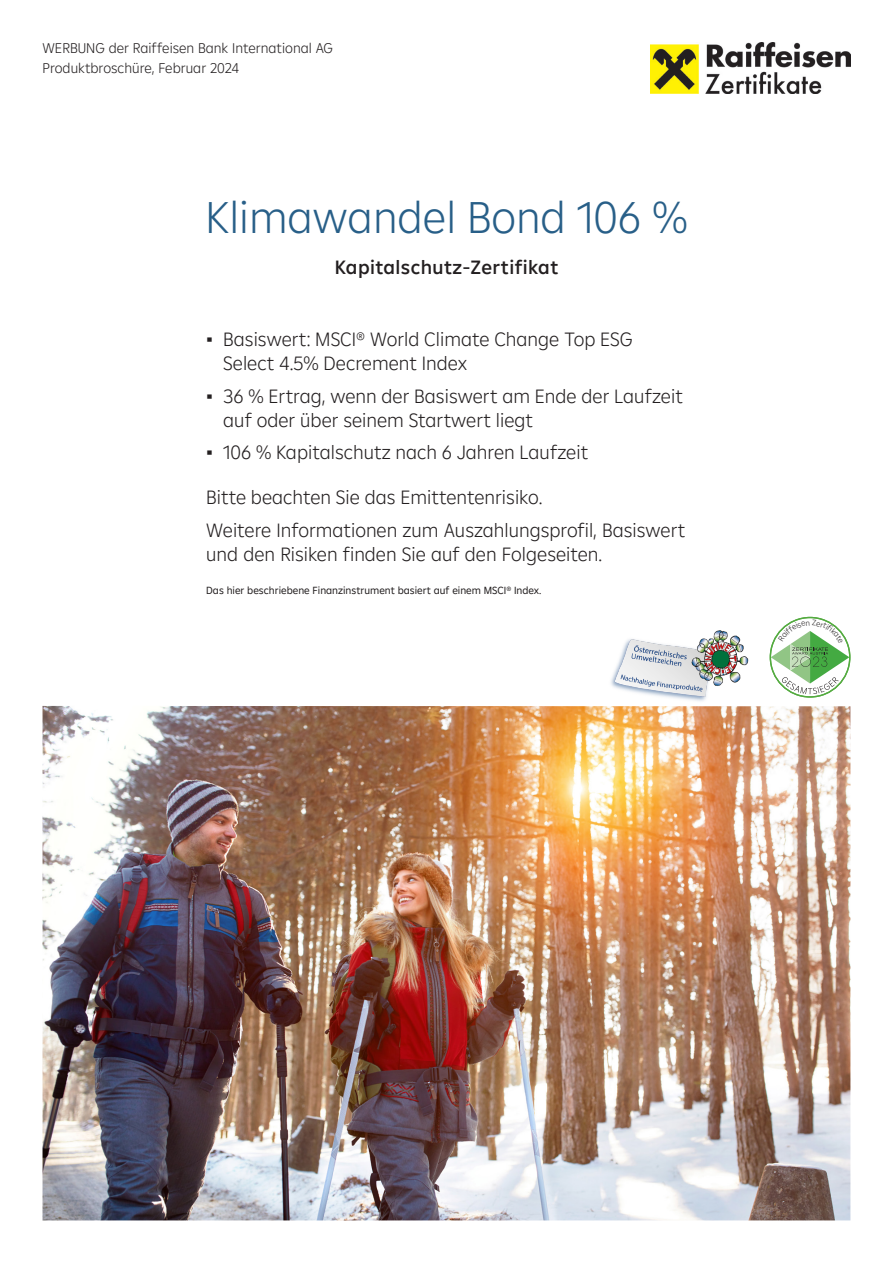
<style>
.page{position:relative;width:893px;height:1263px;background:#fff}
.page>*{position:absolute;margin:0;border:0;box-sizing:border-box;transform-origin:0 0}
.Titel_Blau{font:300 45px "Amalia";color:#285f88}
.Fließtext{font:300 19.5px/24px "Amalia";color:#231f20}
.Bulletpoints_Deckbla{font:300 19.5px "Amalia";color:#231f20}
.Deckblatt_-_Produktk{font:500 19.5px "Amalia";letter-spacing:.02em;color:#231f20}
.Kopfzeile{font:300 14.25px/19.4px "Amalia";color:#231f20}
.Fußnote{font:10.5px "Amalia";color:#231f20}
.s1{font-family:"Trebuchet MS";font-weight:400}
</style>
<div class="page">
<img style="left:43px;top:706px;width:807px;height:514px">
<img style="left:651px;top:43px;width:199px;height:51px">
<img style="left:606px;top:630px;width:144px;height:78px">
<svg style="left:771px;top:620px;width:78px;height:74px"></svg>
<p class="Kopfzeile" style="left:43px;top:38px;width:292px">WERBUNG der Raiffeisen Bank International AG<br>Produktbroschüre, Februar 2024</p>
<p class="Titel_Blau" style="left:205px;top:188px;width:484px">Klimawandel Bond 106 %</p>
<p class="Deckblatt_-_Produktk" style="left:335px;top:255px;width:225px">Kapitalschutz-Zertifikat</p>
<p class="Fließtext" style="left:223px;top:326px;width:411px;text-indent:-17px"><span class="s1">▪</span> Basiswert: MSCI® World Climate Change Top ESG<br>Select 4.5% Decrement Index</p>
<p class="Fließtext" style="left:223px;top:383px;width:461px;text-indent:-17px"><span class="s1">▪</span> 36 % Ertrag, wenn der Basiswert am Ende der Laufzeit auf oder über seinem Startwert liegt</p>
<p class="Fließtext" style="left:206px;top:440px;width:384px"><span class="s1">▪</span> 106 % Kapitalschutz nach 6 Jahren Laufzeit</p>
<p class="Bulletpoints_Deckbla" style="left:206px;top:485px;width:338px">Bitte beachten Sie das Emittentenrisiko.</p>
<p class="Fließtext" style="left:206px;top:517px;width:481px">Weitere Informationen zum Auszahlungsprofil, Basiswert und den Risiken finden Sie auf den Folgeseiten.</p>
<p class="Fußnote" style="left:206px;top:584px;width:337px">Das hier beschriebene Finanzinstrument basiert auf einem MSCI® Index.</p>
</div>
